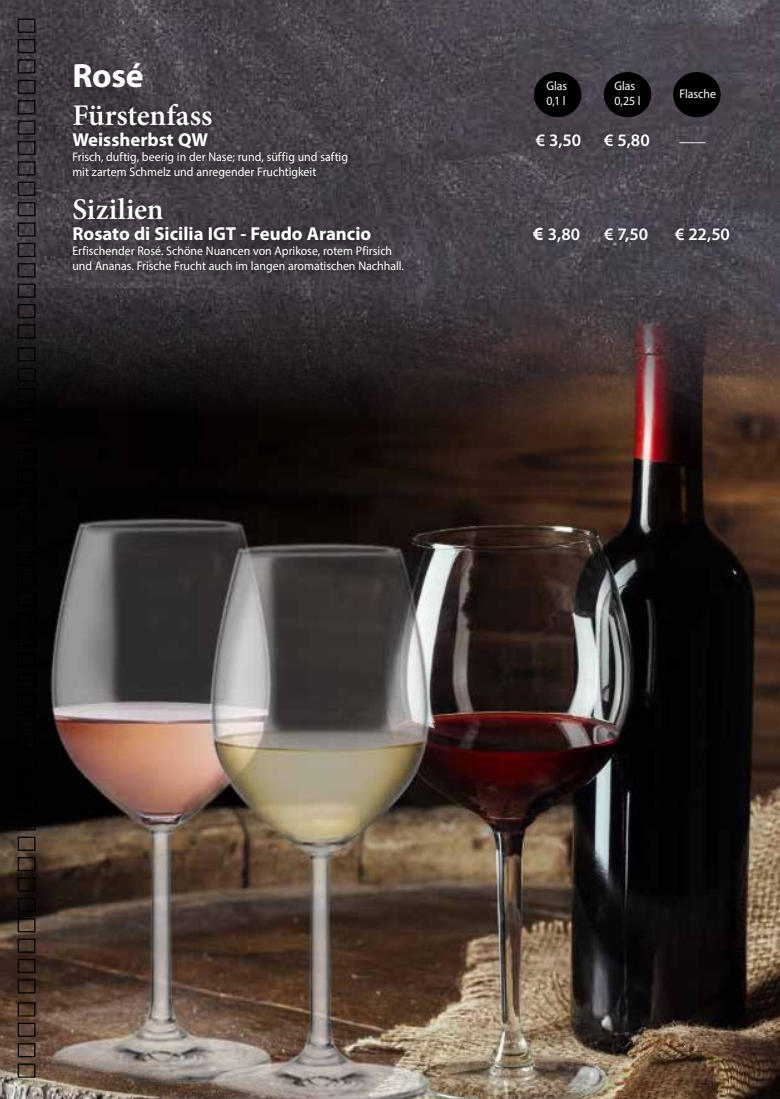
<style>
.page{position:relative;width:780px;height:1099px;background:#fff}
.page>*{position:absolute;margin:0;border:0;box-sizing:border-box;transform-origin:0 0}
.t1{font:700 33.75px "Myriad Pro";color:#fff}
.t2{font:600 30px "Minion Pro";letter-spacing:-.005em;color:#fff}
.t3{font:700 18.75px "Myriad Pro";color:#fff}
.t4{font:600 17.5px "Myriad Pro";letter-spacing:-.01em;color:#fff}
.t5{font:12.5px/15px "Myriad Pro";color:#fff;scale:.95 1}
.s1{font-weight:700;font-size:18.75px}
</style>
<div class="page">
<img style="left:0;top:0;width:780px;height:289px">
<div style="left:603px;top:72px;width:48px;height:45px;background:#000;border-radius:50%"></div>
<div style="left:673px;top:72px;width:47px;height:45px;background:#000;border-radius:50%"></div>
<div style="left:534px;top:72px;width:47px;height:45px;background:#000;border-radius:50%"></div>
<div style="left:65px;top:96px;width:671px;height:184px;background:#000;opacity:.5"></div>
<img style="left:0;top:289px;width:780px;height:809px">
<div style="left:18px;top:19px;width:17px;height:14px;border:1px solid #000"></div>
<div style="left:18px;top:39px;width:17px;height:14px;border:1px solid #000"></div>
<div style="left:18px;top:80px;width:17px;height:14px;border:1px solid #000"></div>
<div style="left:18px;top:59px;width:17px;height:15px;border:1px solid #000"></div>
<div style="left:18px;top:100px;width:17px;height:14px;border:1px solid #000"></div>
<div style="left:18px;top:120px;width:17px;height:15px;border:1px solid #000"></div>
<div style="left:18px;top:161px;width:17px;height:14px;border:1px solid #000"></div>
<div style="left:18px;top:141px;width:17px;height:14px;border:1px solid #000"></div>
<div style="left:18px;top:182px;width:17px;height:14px;border:1px solid #000"></div>
<div style="left:18px;top:202px;width:17px;height:14px;border:1px solid #000"></div>
<div style="left:18px;top:243px;width:17px;height:14px;border:1px solid #000"></div>
<div style="left:18px;top:222px;width:17px;height:15px;border:1px solid #000"></div>
<div style="left:18px;top:263px;width:17px;height:14px;border:1px solid #000"></div>
<div style="left:18px;top:283px;width:17px;height:15px;border:1px solid #000"></div>
<div style="left:18px;top:324px;width:17px;height:14px;border:1px solid #000"></div>
<div style="left:18px;top:304px;width:17px;height:14px;border:1px solid #000"></div>
<div style="left:18px;top:347px;width:17px;height:14px;border:1px solid #000"></div>
<div style="left:18px;top:368px;width:17px;height:14px;border:1px solid #000"></div>
<div style="left:18px;top:408px;width:17px;height:15px;border:1px solid #000"></div>
<div style="left:18px;top:388px;width:17px;height:14px;border:1px solid #000"></div>
<div style="left:18px;top:429px;width:17px;height:14px;border:1px solid #000"></div>
<div style="left:18px;top:449px;width:17px;height:14px;border:1px solid #000"></div>
<div style="left:18px;top:490px;width:17px;height:14px;border:1px solid #000"></div>
<div style="left:18px;top:469px;width:17px;height:15px;border:1px solid #000"></div>
<div style="left:18px;top:510px;width:17px;height:14px;border:1px solid #000"></div>
<div style="left:18px;top:531px;width:17px;height:14px;border:1px solid #000"></div>
<div style="left:18px;top:571px;width:17px;height:15px;border:1px solid #000"></div>
<div style="left:18px;top:551px;width:17px;height:14px;border:1px solid #000"></div>
<div style="left:18px;top:592px;width:17px;height:14px;border:1px solid #000"></div>
<div style="left:18px;top:612px;width:17px;height:14px;border:1px solid #000"></div>
<div style="left:18px;top:653px;width:17px;height:14px;border:1px solid #000"></div>
<div style="left:18px;top:632px;width:17px;height:15px;border:1px solid #000"></div>
<div style="left:18px;top:673px;width:17px;height:14px;border:1px solid #000"></div>
<div style="left:18px;top:694px;width:17px;height:14px;border:1px solid #000"></div>
<div style="left:18px;top:734px;width:17px;height:15px;border:1px solid #000"></div>
<div style="left:18px;top:714px;width:17px;height:14px;border:1px solid #000"></div>
<div style="left:18px;top:755px;width:17px;height:14px;border:1px solid #000"></div>
<div style="left:18px;top:775px;width:17px;height:14px;border:1px solid #000"></div>
<div style="left:18px;top:816px;width:17px;height:14px;border:1px solid #000"></div>
<div style="left:18px;top:795px;width:17px;height:15px;border:1px solid #000"></div>
<div style="left:18px;top:836px;width:17px;height:14px;border:1px solid #000"></div>
<div style="left:18px;top:857px;width:17px;height:14px;border:1px solid #000"></div>
<div style="left:18px;top:897px;width:17px;height:15px;border:1px solid #000"></div>
<div style="left:18px;top:877px;width:17px;height:14px;border:1px solid #000"></div>
<div style="left:18px;top:918px;width:17px;height:14px;border:1px solid #000"></div>
<div style="left:18px;top:938px;width:17px;height:14px;border:1px solid #000"></div>
<div style="left:18px;top:979px;width:17px;height:14px;border:1px solid #000"></div>
<div style="left:18px;top:958px;width:17px;height:15px;border:1px solid #000"></div>
<div style="left:18px;top:1002px;width:17px;height:14px;border:1px solid #000"></div>
<div style="left:18px;top:1022px;width:17px;height:14px;border:1px solid #000"></div>
<div style="left:18px;top:1063px;width:17px;height:14px;border:1px solid #000"></div>
<div style="left:18px;top:1043px;width:17px;height:14px;border:1px solid #000"></div>
<h1 class="t1" style="left:72px;top:57px;width:73px">Rosé</h1>
<p class="t5" style="left:546px;top:78px;width:24px">Glas<br>0,1 l</p>
<p class="t5" style="left:614px;top:78px;width:29px">Glas<br>0,25 l</p>
<p class="t5" style="left:679px;top:86px;width:40px">Flasche</p>
<h3 class="t4" style="left:679px;top:125px;width:28px">___</h3>
<h2 class="t2" style="left:72px;top:94px;width:141px">Fürstenfass</h2>
<h3 class="t3" style="left:72px;top:129px;width:137px">Weissherbst QW</h3>
<h3 class="t4" style="left:535px;top:130px;width:47px">€ 3,50</h3>
<h3 class="t4" style="left:604px;top:130px;width:47px">€ 5,80</h3>
<p class="t5" style="left:72px;top:149px;width:292px">Frisch, duftig, beerig in der Nase; rund, süffig und saftig mit zartem Schmelz und anregender Fruchtigkeit</p>
<h2 class="t2" style="left:72px;top:189px;width:93px">Sizilien</h2>
<h3 class="t3" style="left:72px;top:223px;width:300px">Rosato di Sicilia IGT - Feudo Arancio</h3>
<h3 class="t4" style="left:533px;top:225px;width:48px"><span class="s1">€</span> 3,80</h3>
<h3 class="t4" style="left:604px;top:225px;width:45px">€ 7,50</h3>
<h3 class="t4" style="left:675px;top:225px;width:56px">€ 22,50</h3>
<p class="t5" style="left:72px;top:243px;width:350px">Erfischender Rosé. Schöne Nuancen von Aprikose, rotem Pfirsich und Ananas. Frische Frucht auch im langen aromatischen Nachhall.</p>
</div>
